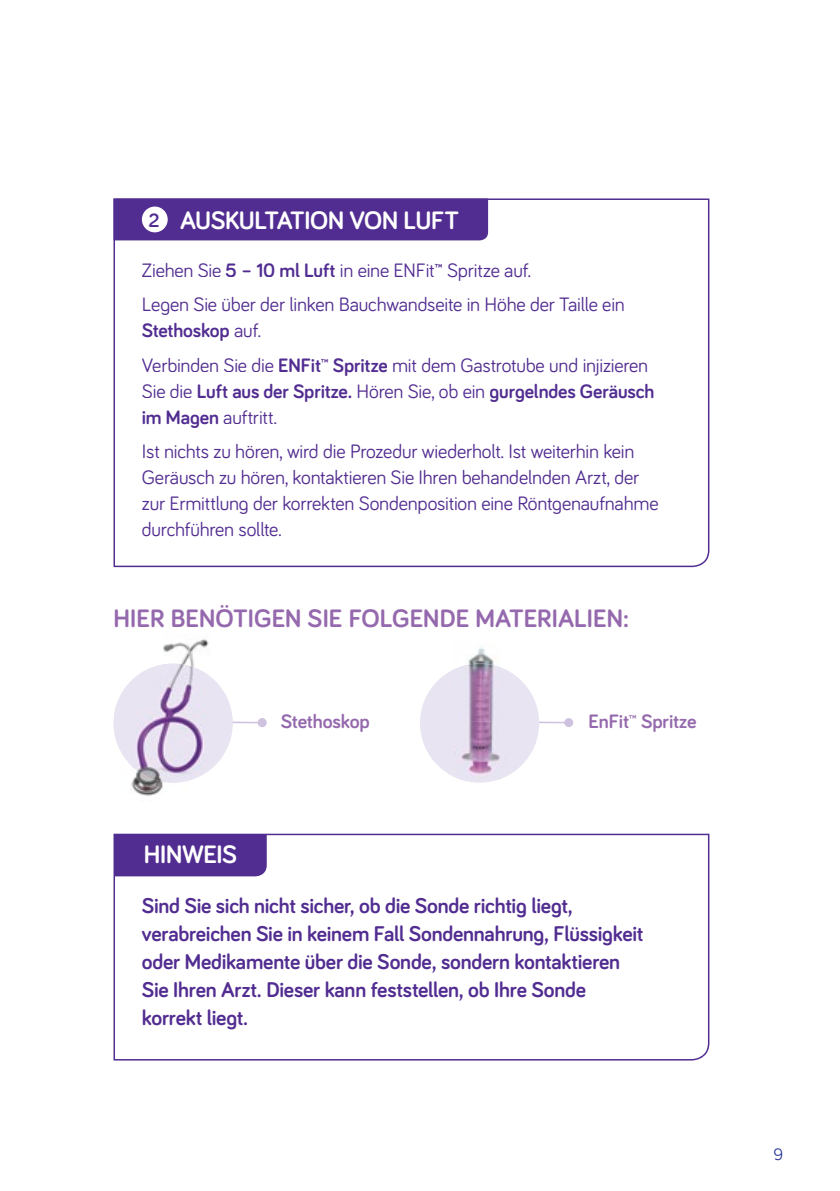
<style>
.page{position:relative;width:840px;height:1191px;background:#fff}
.page>*{position:absolute;margin:0;border:0;box-sizing:border-box;transform-origin:0 0}
.t1{font:700 26px "Bariol";color:#9569ad}
.t2{font:700 26px "Bariol";letter-spacing:-.015em;color:#fff}
.t3{font:700 22px/28px "Bariol";letter-spacing:-.01em;color:#522d91}
.t4{font:20px/26px "Bariol";letter-spacing:-.01em;color:#522d91}
.t5{font:700 20px/26px "Bariol";letter-spacing:-.005em;color:#522d91}
.t6{font:700 20px "Bariol";letter-spacing:-.01em;color:#9569ad}
.t7{font:700 19.8px "Bariol";color:#522d91}
.t8{font:17px "Bariol";color:#293796}
.s1{font-weight:700}
.s2{font-weight:400}
</style>
<div class="page">
<svg style="left:113px;top:198px;width:596px;height:369px"></svg>
<div style="left:113px;top:198px;width:375px;height:42px;background:#522d91"></div>
<svg style="left:113px;top:833px;width:596px;height:227px"></svg>
<div style="left:114px;top:834px;width:152px;height:42px;background:#522d91"></div>
<div style="left:142px;top:262px;width:79px;height:15px;background:#fff"></div>
<div style="left:221px;top:262px;width:114px;height:15px;background:#fff"></div>
<div style="left:335px;top:263px;width:99px;height:14px;background:#fff"></div>
<svg style="left:434px;top:263px;width:7px;height:4px"></svg>
<div style="left:442px;top:263px;width:88px;height:18px;background:#fff"></div>
<div style="left:143px;top:297px;width:481px;height:18px;background:#fff"></div>
<div style="left:142px;top:323px;width:87px;height:18px;background:#fff"></div>
<div style="left:229px;top:323px;width:36px;height:14px;background:#fff"></div>
<div style="left:142px;top:357px;width:132px;height:15px;background:#fff"></div>
<div style="left:279px;top:358px;width:41px;height:14px;background:#fff"></div>
<div style="left:321px;top:358px;width:7px;height:14px;background:#fff"></div>
<div style="left:333px;top:358px;width:54px;height:18px;background:#fff"></div>
<div style="left:387px;top:357px;width:261px;height:18px;background:#fff"></div>
<div style="left:142px;top:383px;width:50px;height:15px;background:#fff"></div>
<div style="left:198px;top:383px;width:153px;height:19px;background:#fff"></div>
<div style="left:352px;top:383px;width:132px;height:18px;background:#fff"></div>
<div style="left:490px;top:383px;width:164px;height:19px;background:#fff"></div>
<div style="left:143px;top:410px;width:75px;height:18px;background:#fff"></div>
<div style="left:218px;top:410px;width:58px;height:14px;background:#fff"></div>
<div style="left:143px;top:444px;width:491px;height:17px;background:#fff"></div>
<div style="left:143px;top:470px;width:496px;height:17px;background:#fff"></div>
<div style="left:142px;top:496px;width:516px;height:18px;background:#fff"></div>
<div style="left:142px;top:522px;width:139px;height:14px;background:#fff"></div>
<div style="left:257px;top:718px;width:9px;height:9px;background:#cfc2e0;border-radius:50%"></div>
<hr style="left:514px;top:721px;width:54px;height:2px;background:#cfc2e0">
<div style="left:564px;top:718px;width:9px;height:9px;background:#cfc2e0;border-radius:50%"></div>
<div style="left:420px;top:663px;width:119px;height:119px;background:#e9e4f1;border-radius:50%"></div>
<img style="left:468px;top:647px;width:26px;height:16px">
<img style="left:453px;top:663px;width:55px;height:117px">
<img style="left:131px;top:638px;width:126px;height:158px">
<img style="left:232px;top:721px;width:25px;height:2px">
<img style="left:113px;top:663px;width:119px;height:119px">
<div style="left:142px;top:206px;width:26px;height:26px;background:#fff;border-radius:50%"></div>
<p class="t7" style="left:148px;top:206px;width:12px">2</p>
<h1 class="t2" style="left:180px;top:202px;width:280px">AUSKULTATION VON LUFT</h1>
<p class="t4" style="left:142px;top:252px;width:484px;line-height:34.6px">Ziehen Sie <span class="s1">5 – 10 ml Luft</span> in eine ENFit<span class="s1">™</span> Spritze auf.<br>Legen Sie über der linken Bauchwandseite in Höhe der Taille ein</p>
<p class="t4" style="left:142px;top:312px;width:507px;line-height:34.6px"><span class="s1">Stethoskop</span> auf.<br>Verbinden Sie die <span class="s1">ENFit</span>™ <span class="s1">Spritze</span> mit dem Gastrotube und injizieren</p>
<p class="t5" style="left:142px;top:377px;width:514px"><span class="s2">Sie die</span> Luft aus der Spritze. <span class="s2">Hören Sie, ob ein</span> gurgelndes Geräusch im Magen <span class="s2">auftritt.</span></p>
<p class="t4" style="left:142px;top:437px;width:518px">Ist nichts zu hören, wird die Prozedur wiederholt. Ist weiterhin kein Geräusch zu hören, kontaktieren Sie Ihren behandelnden Arzt, der zur Ermittlung der korrekten Sondenposition eine Röntgenaufnahme durchführen sollte.</p>
<h1 class="t1" style="left:113px;top:601px;width:516px">HIER BENÖTIGEN SIE FOLGENDE MATERIALIEN:</h1>
<p class="t6" style="left:281px;top:708px;width:90px">Stethoskop</p>
<p class="t6" style="left:588px;top:708px;width:109px">EnFit<span class="s2">™</span> Spritze</p>
<h1 class="t2" style="left:144px;top:837px;width:95px">HINWEIS</h1>
<p class="t3" style="left:142px;top:891px;width:503px">Sind Sie sich nicht sicher, ob die Sonde richtig liegt, verabreichen Sie in keinem Fall Sondennahrung, Flüssigkeit oder Medikamente über die Sonde, sondern kontaktieren Sie Ihren Arzt. Dieser kann feststellen, ob Ihre Sonde korrekt liegt.</p>
<p class="t8" style="left:773px;top:1142px;width:11px">9</p>
</div>
